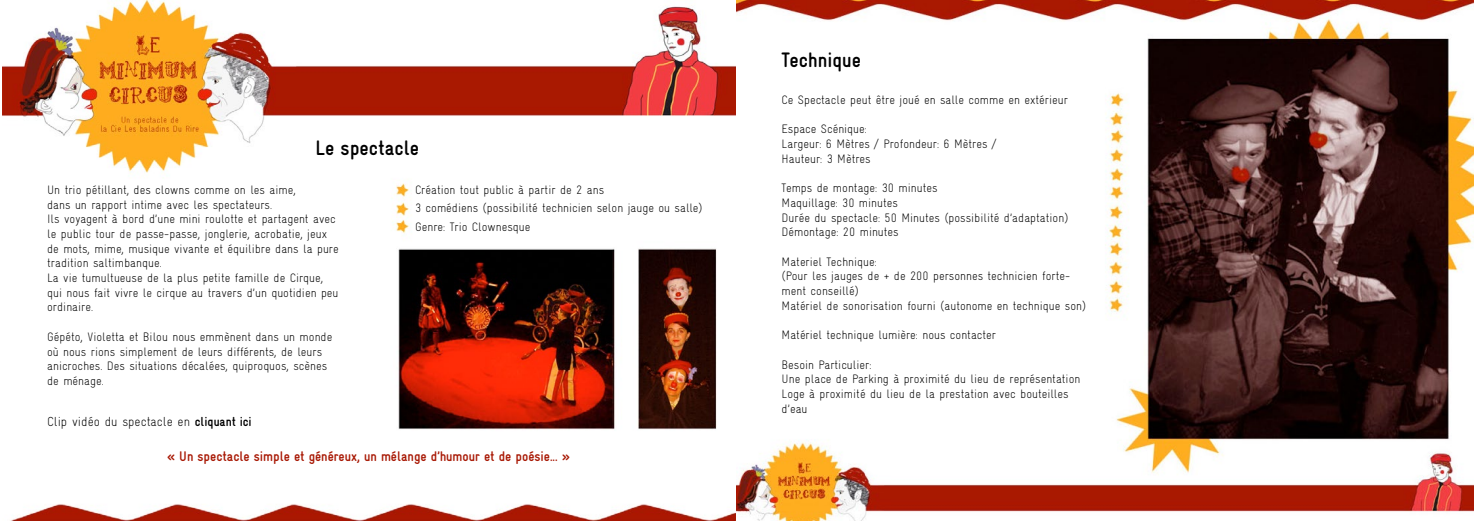
<style>
.page{position:relative;width:1474px;height:521px;background:#fff}
.page>*{position:absolute;margin:0;border:0;box-sizing:border-box;transform-origin:0 0}
.t1{font:700 21px "Gravur Condensed";color:#000}
.t2{font:700 14px "Gravur Condensed";color:#a81804}
.t3{font:300 13.12px "Gravur Condensed";color:#000}
.t4{font:300 12.25px/14.7px "Gravur Condensed";color:#000}
.s1{font-weight:700}
</style>
<div class="page">
<img style="left:2px;top:0;width:1471px;height:521px">
<h1 class="t1" style="left:315px;top:137px;width:105px">Le spectacle</h1>
<p class="t4" style="left:47px;top:182px;width:293px">Un trio pétillant, des clowns comme on les aime,<br>dans un rapport intime avec les spectateurs.<br>Ils voyagent à bord d’une mini roulotte et partagent avec le public tour de passe-passe, jonglerie, acrobatie, jeux de mots, mime, musique vivante et équilibre dans la pure tradition saltimbanque.<br>La vie tumultueuse de la plus petite famille de Cirque, qui nous fait vivre le cirque au travers d’un quotidien peu ordinaire.</p>
<p class="t4" style="left:47px;top:329px;width:287px">Gépéto, Violetta et Bilou nous emmènent dans un monde où nous rions simplement de leurs différents, de leurs anicroches. Des situations décalées, quiproquos, scènes de ménage.</p>
<p class="t3" style="left:47px;top:414px;width:206px">Clip vidéo du spectacle en <span class="s1">cliquant ici</span></p>
<p class="t4" style="left:415px;top:180px;width:289px;line-height:18.4px">Création tout public à partir de 2 ans<br>3 comédiens (possibilité technicien selon jauge ou salle)<br>Genre: Trio Clownesque</p>
<p class="t2" style="left:167px;top:448px;width:404px">« Un spectacle simple et généreux, un mélange d’humour et de poésie... »</p>
<h1 class="t1" style="left:781px;top:48px;width:81px">Technique</h1>
<p class="t4" style="left:781px;top:92px;width:288px">Ce Spectacle peut être joué en salle comme en extérieur</p>
<p class="t4" style="left:781px;top:122px;width:216px">Espace Scénique:<br>Largeur: 6 Mètres / Profondeur: 6 Mètres /<br>Hauteur: 3 Mètres</p>
<p class="t4" style="left:781px;top:181px;width:288px">Temps de montage: 30 minutes<br>Maquillage: 30 minutes<br>Durée du spectacle: 50 Minutes (possibilité d’adaptation)<br>Démontage: 20 minutes</p>
<p class="t4" style="left:781px;top:254px;width:306px">Materiel Technique:<br>(Pour les jauges de + de 200 personnes technicien forte&shy;ment conseillé)<br>Matériel de sonorisation fourni (autonome en technique son)</p>
<p class="t4" style="left:781px;top:328px;width:216px">Matériel technique lumière: nous contacter</p>
<p class="t4" style="left:781px;top:357px;width:300px">Besoin Particulier:<br>Une place de Parking à proximité du lieu de représentation Loge à proximité du lieu de la prestation avec bouteilles d’eau</p>
</div>
